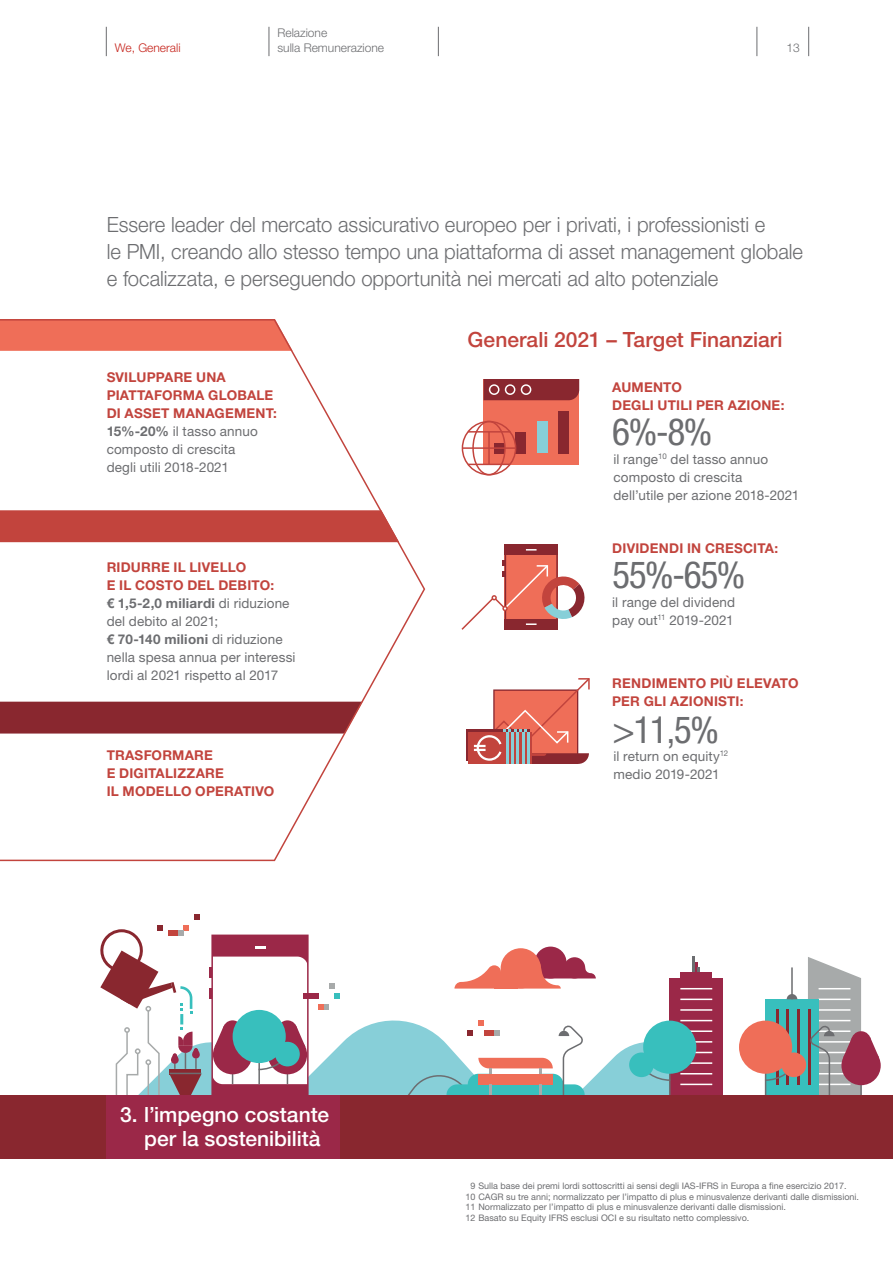
<style>
.page{position:relative;width:893px;height:1263px;background:#fff}
.page>*{position:absolute;margin:0;border:0;box-sizing:border-box;transform-origin:0 0}
.t1{font:condensed 37.5px "Helvetica Neue LT Std";color:#6c6d70}
.t2{font:300 21px/27px "Helvetica Neue LT Std";color:#6c6d70;scale:.96 1}
.t3{font:500 21px/24px "Helvetica Neue LT Std";color:#fff}
.t4{font:500 21px "Helvetica Neue LT Std";color:#c2443d}
.t5{font:13.5px/18px "Helvetica Neue LT Std";letter-spacing:.01em;color:#6c6d70}
.t6{font:700 13.5px/18px "Helvetica Neue LT Std";letter-spacing:.015em;color:#c2443d}
.t7{font:300 12px/15px "Helvetica Neue LT Std";color:#6c6d70}
.t8{font:300 12px "Helvetica Neue LT Std";color:#c5221a}
.t9{font:9px/10.5px "Helvetica Neue LT Std";color:#6c6d70}
.s1{color:#6c6d70}
.s2{font-weight:400;color:#6c6d70}
.s3{font-weight:700;color:#c2443d}
.s4{font-weight:700}
</style>
<div class="page">
<svg style="left:106px;top:27px;width:1px;height:29px"></svg>
<svg style="left:757px;top:27px;width:1px;height:29px"></svg>
<svg style="left:808px;top:27px;width:1px;height:29px"></svg>
<svg style="left:438px;top:27px;width:1px;height:29px"></svg>
<svg style="left:269px;top:27px;width:1px;height:29px"></svg>
<div style="left:484px;top:379px;width:95px;height:85px;background:#ef6e58"></div>
<div style="left:494px;top:443px;width:11px;height:10px;background:#89272f"></div>
<div style="left:515px;top:432px;width:11px;height:21px;background:#89272f"></div>
<div style="left:537px;top:421px;width:10px;height:32px;background:#87cfd8"></div>
<div style="left:558px;top:411px;width:11px;height:42px;background:#89272f"></div>
<svg style="left:484px;top:379px;width:95px;height:21px;background:#91353c"></svg>
<div style="left:462px;top:421px;width:54px;height:54px;border:2px solid #c2443d;border-radius:50%"></div>
<div style="left:472px;top:421px;width:34px;height:54px;border:2px solid #c2443d;border-radius:50%"></div>
<hr style="left:468px;top:431px;width:42px;height:2px;background:#c2443d">
<hr style="left:468px;top:464px;width:42px;height:1px;background:#c2443d">
<hr style="left:462px;top:447px;width:54px;height:2px;background:#c2443d">
<hr style="left:488px;top:432px;width:2px;height:32px;background:#c2443d">
<div style="left:466px;top:729px;width:64px;height:32px;background:#89272f"></div>
<div style="left:468px;top:732px;width:64px;height:32px;background:#c2443d"></div>
<svg style="left:474px;top:678px;width:116px;height:86px"></svg>
<svg style="left:461px;top:544px;width:124px;height:86px"></svg>
<svg style="left:0;top:319px;width:425px;height:542px"></svg>
<div style="left:670px;top:978px;width:53px;height:117px;background:#9b2848"></div>
<svg style="left:194px;top:914px;width:6px;height:5px"></svg>
<svg style="left:100px;top:925px;width:613px;height:170px"></svg>
<div style="left:765px;top:999px;width:54px;height:96px;background:#38bfbd"></div>
<svg style="left:787px;top:994px;width:10px;height:5px"></svg>
<hr style="left:791px;top:967px;width:2px;height:32px;background:#6c6d70">
<hr style="left:776px;top:1010px;width:2px;height:75px;background:#89272f">
<hr style="left:787px;top:1010px;width:2px;height:75px;background:#89272f">
<hr style="left:797px;top:1010px;width:2px;height:75px;background:#89272f">
<hr style="left:765px;top:1052px;width:1px;height:43px;background:#6c6d70">
<div style="left:739px;top:1020px;width:53px;height:54px;background:#ef6e58;border-radius:50%"></div>
<svg style="left:763px;top:1068px;width:38px;height:14px"></svg>
<div style="left:781px;top:1052px;width:25px;height:25px;background:#ef6e58;border-radius:50%"></div>
<svg style="left:841px;top:1046px;width:40px;height:39px"></svg>
<svg style="left:808px;top:957px;width:71px;height:138px"></svg>
<div style="left:0;top:1095px;width:893px;height:63px;background:#89272f"></div>
<div style="left:106px;top:1095px;width:234px;height:63px;background:#9b2848"></div>
<h3 class="t7" style="left:277px;top:25px;width:108px">Relazione<br>sulla Remunerazione</h3>
<h3 class="t8" style="left:115px;top:40px;width:67px">We, Generali</h3>
<h3 class="t7" style="left:786px;top:40px;width:15px">13</h3>
<h2 class="t2" style="left:107px;top:211px;width:727px">Essere leader del mercato assicurativo europeo per i privati, i professionisti e<br>le PMI, creando allo stesso tempo una piattaforma di asset management globale e focalizzata, e perseguendo opportunità nei mercati ad alto potenziale</h2>
<h3 class="t6" style="left:107px;top:368px;width:172px">SVILUPPARE UNA<br>PIATTAFORMA GLOBALE<br>DI ASSET MANAGEMENT:<br><span class="s1">15%-20%</span> <span class="s2">il tasso annuo composto di crescita<br>degli utili 2018-2021</span></h3>
<h3 class="t5" style="left:107px;top:558px;width:190px"><span class="s3">RIDURRE IL LIVELLO<br>E IL COSTO DEL DEBITO:<br></span><span class="s4">€ 1,5-2,0 miliardi</span> di riduzione del debito al 2021;<br><span class="s4">€ 70-140 milioni</span> di riduzione nella spesa annua per interessi lordi al 2021 rispetto al 2017</h3>
<h3 class="t6" style="left:107px;top:746px;width:169px">TRASFORMARE<br>E DIGITALIZZARE<br>IL MODELLO OPERATIVO</h3>
<h2 class="t3" style="left:144px;top:1102px;width:186px;text-indent:-24px">3. l’impegno costante per la sostenibilità</h2>
<h2 class="t4" style="left:468px;top:326px;width:316px">Generali 2021 – Target Finanziari</h2>
<h3 class="t6" style="left:612px;top:377px;width:174px">AUMENTO<br>DEGLI UTILI PER AZIONE:</h3>
<h1 class="t1" style="left:612px;top:410px;width:102px">6%-8%</h1>
<h3 class="t5" style="left:613px;top:450px;width:187px">il range<sup>10</sup> del tasso annuo composto di crescita<br>dell’utile per azione 2018-2021</h3>
<h3 class="t6" style="left:612px;top:539px;width:167px">DIVIDENDI IN CRESCITA:</h3>
<h1 class="t1" style="left:612px;top:553px;width:135px">55%-65%</h1>
<h3 class="t5" style="left:612px;top:592px;width:124px">il range del dividend pay out<sup>11</sup> 2019-2021</h3>
<h3 class="t6" style="left:612px;top:674px;width:188px">RENDIMENTO PIÙ ELEVATO<br>PER GLI AZIONISTI:</h3>
<h1 class="t1" style="left:612px;top:708px;width:108px">&gt;11,5%</h1>
<h3 class="t5" style="left:613px;top:746px;width:116px">il return on equity<sup>12 </sup>medio 2019-2021</h3>
<p class="t9" style="left:466px;top:1181px;width:395px;text-indent:5px">9 Sulla base dei premi lordi sottoscritti ai sensi degli IAS-IFRS in Europa a fine esercizio 2017.<br>10 CAGR su tre anni; normalizzato per l’impatto di plus e minusvalenze derivanti dalle dismissioni.<br>11 Normalizzato per l’impatto di plus e minusvalenze derivanti dalle dismissioni.<br>12 Basato su Equity IFRS esclusi OCI e su risultato netto complessivo.</p>
</div>
